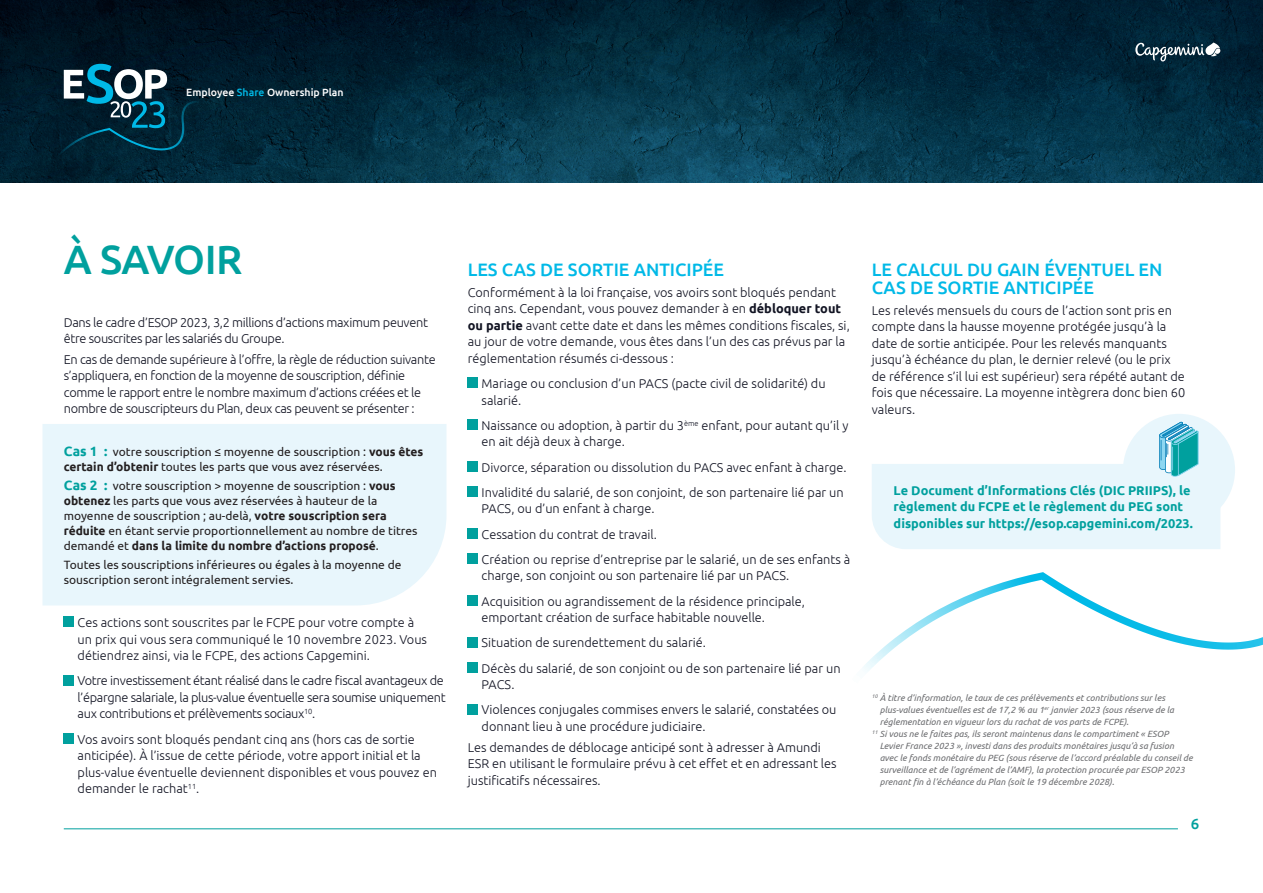
<style>
.page{position:relative;width:1263px;height:893px;background:#fff}
.page>*{position:absolute;margin:0;border:0;box-sizing:border-box;transform-origin:0 0}
.t1{font:500 40.95px "Ubuntu";letter-spacing:-.015em;color:#00a09e}
.t2{font:500 18px/18px "Ubuntu";color:#00b9e7}
.t3{font:500 15px "Ubuntu";color:#00a09e}
.t4{font:300 12.75px/16.5px "Ubuntu";color:#121423}
.t5{font:300 12.75px/16.5px "Ubuntu";letter-spacing:-.025em;color:#121423}
.t6{font:700 12.75px/16.5px "Ubuntu";color:#00a09e}
.t7{font:12px/15px "Ubuntu";color:#231f20}
.t8{font:500 10.5px "Ubuntu";color:#fff}
.t9{font:italic 9px/12px "Ubuntu";color:#6c6d70}
.s1{color:#00b9e7}
.s2{font-weight:700;font-size:13.5px;color:#00a09e}
.s3{font-weight:700}
</style>
<div class="page">
<img style="left:0;top:0;width:1263px;height:182px">
<div style="left:43px;top:424px;width:403px;height:181px;background:#e8f6fc"></div>
<div style="left:1123px;top:414px;width:112px;height:112px;background:#e8f6fc;border-radius:50%"></div>
<svg style="left:48px;top:64px;width:147px;height:103px;background:#173d4d"></svg>
<div style="left:468px;top:378px;width:10px;height:10px;background:#00a09e"></div>
<div style="left:468px;top:420px;width:10px;height:10px;background:#00a09e"></div>
<div style="left:468px;top:461px;width:10px;height:11px;background:#00a09e"></div>
<div style="left:468px;top:487px;width:10px;height:10px;background:#00a09e"></div>
<div style="left:468px;top:528px;width:10px;height:11px;background:#00a09e"></div>
<div style="left:468px;top:554px;width:10px;height:10px;background:#00a09e"></div>
<div style="left:468px;top:595px;width:10px;height:11px;background:#00a09e"></div>
<div style="left:468px;top:637px;width:10px;height:10px;background:#00a09e"></div>
<div style="left:468px;top:662px;width:10px;height:11px;background:#00a09e"></div>
<div style="left:468px;top:704px;width:10px;height:10px;background:#00a09e"></div>
<div style="left:64px;top:617px;width:10px;height:10px;background:#00a09e"></div>
<div style="left:64px;top:675px;width:10px;height:10px;background:#00a09e"></div>
<div style="left:64px;top:733px;width:10px;height:11px;background:#00a09e"></div>
<svg style="left:872px;top:422px;width:348px;height:127px"></svg>
<svg style="left:1135px;top:43px;width:85px;height:18px"></svg>
<hr style="left:64px;top:828px;width:1114px;height:1px;background:#00a09e">
<svg style="left:863px;top:572px;width:400px;height:99px"></svg>
<p class="t8" style="left:186px;top:86px;width:159px">Employee <span class="s1">Share</span> Ownership Plan</p>
<p class="t1" style="left:64px;top:234px;width:180px">À SAVOIR</p>
<p class="t5" style="left:64px;top:314px;width:366px">Dans le cadre d’ESOP 2023, 3,2 millions d’actions maximum peuvent être souscrites par les salariés du Groupe.</p>
<p class="t5" style="left:64px;top:351px;width:373px">En cas de demande supérieure à l’offre, la règle de réduction suivante s’appliquera, en fonction de la moyenne de souscription, définie comme le rapport entre le nombre maximum d’actions créées et le nombre de souscripteurs du Plan, deux cas peuvent se présenter :</p>
<p class="t7" style="left:64px;top:444px;width:361px"><span class="s2">Cas 1 :</span> votre souscription ≤ moyenne de souscription : <span class="s3">vous êtes certain d’obtenir</span> toutes les parts que vous avez réservées.</p>
<p class="t7" style="left:64px;top:478px;width:355px"><span class="s2">Cas 2 :</span> votre souscription &gt; moyenne de souscription : <span class="s3">vous obtenez</span> les parts que vous avez réservées à hauteur de la moyenne de souscription ; au-delà, <span class="s3">votre souscription sera réduite</span> en étant servie proportionnellement au nombre de titres demandé et <span class="s3">dans la limite du nombre d’actions proposé</span>.</p>
<p class="t7" style="left:64px;top:557px;width:339px">Toutes les souscriptions inférieures ou égales à la moyenne de souscription seront intégralement servies.</p>
<p class="t4" style="left:78px;top:614px;width:351px">Ces actions sont souscrites par le FCPE pour votre compte à un prix qui vous sera communiqué le 10 novembre 2023. Vous détiendrez ainsi, via le FCPE, des actions Capgemini.</p>
<p class="t5" style="left:78px;top:672px;width:369px">Votre investissement étant réalisé dans le cadre fiscal avantageux de l’épargne salariale, la plus-value éventuelle sera soumise uniquement aux contributions et prélèvements sociaux<sup>10</sup>.</p>
<p class="t4" style="left:78px;top:730px;width:361px">Vos avoirs sont bloqués pendant cinq ans (hors cas de sortie anticipée). À l’issue de cette période, votre apport initial et la plus-value éventuelle deviennent disponibles et vous pouvez en demander le rachat<sup>11</sup>.</p>
<p class="t2" style="left:468px;top:260px;width:258px">LES CAS DE SORTIE ANTICIPÉE</p>
<p class="t4" style="left:468px;top:284px;width:383px">Conformément à la loi française, vos avoirs sont bloqués pendant cinq ans. Cependant, vous pouvez demander à en <span class="s3">débloquer tout ou partie</span> avant cette date et dans les mêmes conditions fiscales, si, au jour de votre demande, vous êtes dans l’un des cas prévus par la réglementation résumés ci-dessous :</p>
<p class="t4" style="left:482px;top:375px;width:346px">Mariage ou conclusion d’un PACS (pacte civil de solidarité) du salarié.</p>
<p class="t4" style="left:482px;top:417px;width:368px">Naissance ou adoption, à partir du 3<sup>ème</sup> enfant, pour autant qu’il y en ait déjà deux à charge.</p>
<p class="t4" style="left:482px;top:458px;width:367px">Divorce, séparation ou dissolution du PACS avec enfant à charge.</p>
<p class="t4" style="left:482px;top:484px;width:364px">Invalidité du salarié, de son conjoint, de son partenaire lié par un<br>PACS, ou d’un enfant à charge.</p>
<p class="t4" style="left:482px;top:525px;width:177px">Cessation du contrat de travail.</p>
<p class="t4" style="left:482px;top:551px;width:370px">Création ou reprise d’entreprise par le salarié, un de ses enfants à charge, son conjoint ou son partenaire lié par un PACS.</p>
<p class="t4" style="left:482px;top:592px;width:325px">Acquisition ou agrandissement de la résidence principale, emportant création de surface habitable nouvelle.</p>
<p class="t4" style="left:482px;top:634px;width:226px">Situation de surendettement du salarié.</p>
<p class="t4" style="left:482px;top:659px;width:360px">Décès du salarié, de son conjoint ou de son partenaire lié par un<br>PACS.</p>
<p class="t4" style="left:482px;top:701px;width:356px">Violences conjugales commises envers le salarié, constatées ou donnant lieu à une procédure judiciaire.</p>
<p class="t4" style="left:468px;top:738px;width:370px">Les demandes de déblocage anticipé sont à adresser à Amundi<br>ESR en utilisant le formulaire prévu à cet effet et en adressant les justificatifs nécessaires.</p>
<p class="t2" style="left:872px;top:260px;width:292px">LE CALCUL DU GAIN ÉVENTUEL EN<br>CAS DE SORTIE ANTICIPÉE</p>
<p class="t4" style="left:872px;top:302px;width:315px">Les relevés mensuels du cours de l’action sont pris en compte dans la hausse moyenne protégée jusqu’à la date de sortie anticipée. Pour les relevés manquants jusqu’à échéance du plan, le dernier relevé (ou le prix de référence s’il lui est supérieur) sera répété autant de fois que nécessaire. La moyenne intègrera donc bien 60 valeurs.</p>
<p class="t6" style="left:894px;top:482px;width:301px">Le Document d’Informations Clés (DIC PRIIPS), le règlement du FCPE et le règlement du PEG sont disponibles sur https://esop.capgemini.com/2023.</p>
<p class="t9" style="left:880px;top:691px;width:296px;text-indent:-8px"><sup>10</sup> À titre d’information, le taux de ces prélèvements et contributions sur les plus-values éventuelles est de 17,2 % au 1<sup>er</sup> janvier 2023 (sous réserve de la réglementation en vigueur lors du rachat de vos parts de FCPE).</p>
<p class="t9" style="left:880px;top:727px;width:315px;text-indent:-8px"><sup>11</sup> Si vous ne le faites pas, ils seront maintenus dans le compartiment « ESOP Levier France 2023 », investi dans des produits monétaires jusqu’à sa fusion avec le fonds monétaire du PEG (sous réserve de l’accord préalable du conseil de surveillance et de l’agrément de l’AMF), la protection procurée par ESOP 2023 prenant fin à l’échéance du Plan (soit le 19 décembre 2028).</p>
<p class="t3" style="left:1191px;top:814px;width:10px">6</p>
</div>
